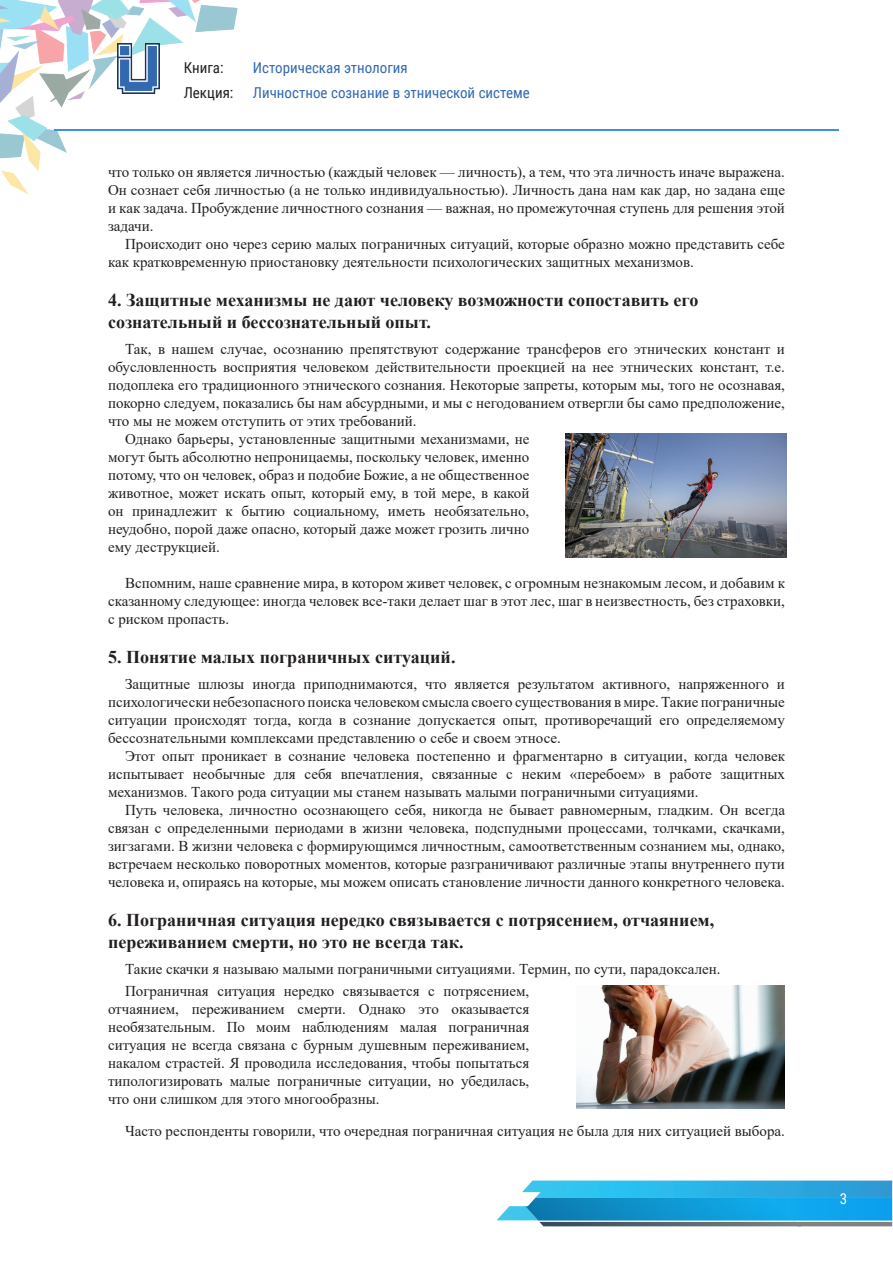
<style>
.page{position:relative;width:893px;height:1263px;background:#fff}
.page>*{position:absolute;margin:0;border:0;box-sizing:border-box;transform-origin:0 0}
.tema{font:700 18px/21.6px "Times New Roman";color:#231f20}
.t1{font:15px/18px "Times New Roman";color:#231f20;text-align:justify}
.t2{font:15px/25.5px "Roboto Condensed";color:#3269b1}
.t3{font:15px/25.5px "Roboto Condensed";color:#231f20}
.t4{font:15px "Roboto Condensed";color:#fff}
</style>
<div class="page">
<svg style="left:497px;top:1180px;width:395px;height:46px;background:#5bb6d9"></svg>
<img style="left:525px;top:1198px;width:367px;height:22px">
<img style="left:0;top:0;width:238px;height:195px">
<hr style="left:54px;top:129px;width:785px;height:2px;background:#3b91e8">
<img style="left:118px;top:44px;width:41px;height:49px">
<img style="left:566px;top:434px;width:221px;height:123px">
<img style="left:576px;top:985px;width:209px;height:123px">
<p class="t3" style="left:184px;top:54px;width:51px">Книга:<br>Лекция:</p>
<p class="t2" style="left:253px;top:54px;width:278px">Историческая этнология<br>Личностное сознание в этнической системе</p>
<p class="t1" style="left:108px;top:163px;width:678px">что только он является личностью (каждый человек — личность), а тем, что эта личность иначе выражена.<br>Он сознает себя личностью (а не только индивидуальностью). Личность дана нам как дар, но задана еще и как задача. Пробуждение личностного сознания — важная, но промежуточная ступень для решения этой задачи.</p>
<p class="t1" style="left:108px;top:235px;width:678px;text-indent:17px">Происходит оно через серию малых пограничных ситуаций, которые образно можно представить себе как кратковременную приостановку деятельности психологических защитных механизмов.</p>
<p class="tema" style="left:108px;top:289px;width:592px">4. Защитные механизмы не дают человеку возможности сопоставить его сознательный и бессознательный опыт.</p>
<p class="t1" style="left:108px;top:340px;width:678px;text-indent:17px">Так, в нашем случае, осознанию препятствуют содержание трансферов его этнических констант и обусловленность восприятия человеком действительности проекцией на нее этнических констант, т.е. подоплека его традиционного этнического сознания. Некоторые запреты, которым мы, того не осознавая, покорно следуем, показались бы нам абсурдными, и мы с негодованием отвергли бы само предположение, что мы не можем отступить от этих требований.</p>
<p class="t1" style="left:108px;top:430px;width:423px;text-indent:17px">Однако барьеры, установленные защитными механизмами, не могут быть абсолютно непроницаемы, поскольку человек, именно потому, что он человек, образ и подобие Божие, а не общественное животное, может искать опыт, который ему, в той мере, в какой он принадлежит к бытию социальному, иметь необязательно, неудобно, порой даже опасно, который даже может грозить лично ему деструкцией.</p>
<p class="t1" style="left:108px;top:574px;width:678px;text-indent:17px">Вспомним, наше сравнение мира, в котором живет человек, с огромным незнакомым лесом, и добавим к сказанному следующее: иногда человек все-таки делает шаг в этот лес, шаг в неизвестность, без страховки, с риском пропасть.</p>
<p class="tema" style="left:108px;top:645px;width:349px">5. Понятие малых пограничных ситуаций.</p>
<p class="t1" style="left:108px;top:675px;width:678px;text-indent:17px">Защитные шлюзы иногда приподнимаются, что является результатом активного, напряженного и психологически небезопасного поиска человеком смысла своего существования в мире. Такие пограничные ситуации происходят тогда, когда в сознание допускается опыт, противоречащий его определяемому бессознательными комплексами представлению о себе и своем этносе.</p>
<p class="t1" style="left:108px;top:747px;width:678px;text-indent:17px">Этот опыт проникает в сознание человека постепенно и фрагментарно в ситуации, когда человек испытывает необычные для себя впечатления, связанные с неким «перебоем» в работе защитных механизмов. Такого рода ситуации мы станем называть малыми пограничными ситуациями.</p>
<p class="t1" style="left:108px;top:801px;width:678px;text-indent:17px">Путь человека, личностно осознающего себя, никогда не бывает равномерным, гладким. Он всегда связан с определенными периодами в жизни человека, подспудными процессами, толчками, скачками, зигзагами. В жизни человека с формирующимся личностным, самоответственным сознанием мы, однако, встречаем несколько поворотных моментов, которые разграничивают различные этапы внутреннего пути человека и, опираясь на которые, мы можем описать становление личности данного конкретного человека.</p>
<p class="tema" style="left:108px;top:909px;width:608px">6. Пограничная ситуация нередко связывается с потрясением, отчаянием, переживанием смерти, но это не всегда так.</p>
<p class="t1" style="left:125px;top:959px;width:597px">Такие скачки я называю малыми пограничными ситуациями. Термин, по сути, парадоксален.</p>
<p class="t1" style="left:108px;top:981px;width:423px;text-indent:17px">Пограничная ситуация нередко связывается с потрясением, отчаянием, переживанием смерти. Однако это оказывается необязательным. По моим наблюдениям малая пограничная ситуация не всегда связана с бурным душевным переживанием, накалом страстей. Я проводила исследования, чтобы попытаться типологизировать малые пограничные ситуации, но убедилась, что они слишком для этого многообразны.</p>
<p class="t1" style="left:125px;top:1121px;width:661px">Часто респонденты говорили, что очередная пограничная ситуация не была для них ситуацией выбора.</p>
<p class="t4" style="left:840px;top:1188px;width:9px">3</p>
</div>
